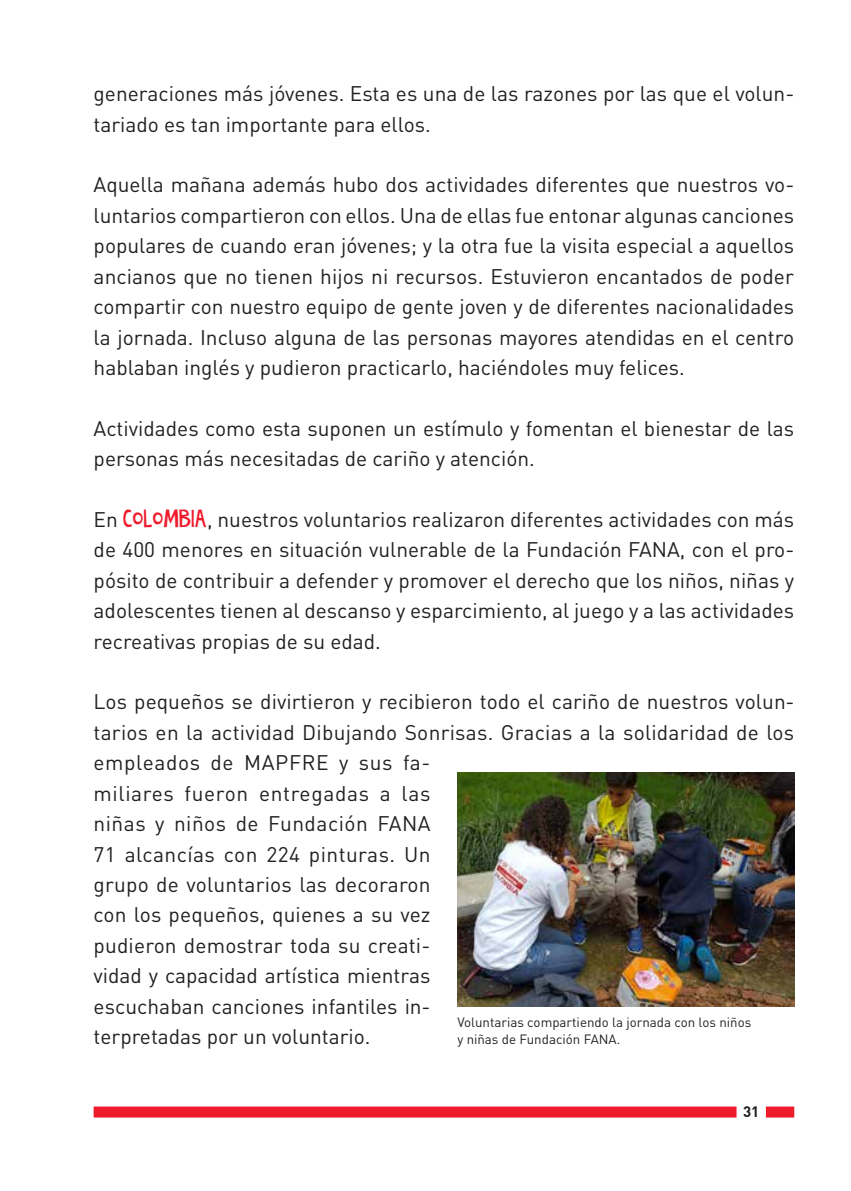
<style>
.page{position:relative;width:851px;height:1191px;background:#fff}
.page>*{position:absolute;margin:0;border:0;box-sizing:border-box;transform-origin:0 0}
.t1{font:20.8px/30.4px "DIN Pro";color:#231f20}
.t2{font:700 15px "DIN Pro";color:#231f20}
.t3{font:13.4px/17.2px "DIN Pro";color:#231f20}
.s1{font-family:"Elisa Three";font-size:24.8px;color:#ee1b2c}
</style>
<div class="page">
<div style="left:94px;top:1106px;width:700px;height:11px;background:#ee1b2c"></div>
<div style="left:736px;top:1106px;width:29px;height:14px;background:#fff"></div>
<img style="left:457px;top:772px;width:337px;height:234px">
<p class="t1" style="left:94px;top:76px;width:702px">generaciones más jóvenes. Esta es una de las razones por las que el volun&shy;tariado es tan importante para ellos.</p>
<p class="t1" style="left:94px;top:168px;width:702px;text-align:justify">Aquella mañana además hubo dos actividades diferentes que nuestros vo&shy;luntarios compartieron con ellos. Una de ellas fue entonar algunas canciones populares de cuando eran jóvenes; y la otra fue la visita especial a aquellos ancianos que no tienen hijos ni recursos. Estuvieron encantados de poder compartir con nuestro equipo de gente joven y de diferentes nacionalidades la jornada. Incluso alguna de las personas mayores atendidas en el centro hablaban inglés y pudieron practicarlo, haciéndoles muy felices.</p>
<p class="t1" style="left:94px;top:411px;width:702px">Actividades como esta suponen un estímulo y fomentan el bienestar de las personas más necesitadas de cariño y atención.</p>
<p class="t1" style="left:94px;top:502px;width:702px;text-align:justify">En <span class="s1">COLOMBIA</span>, nuestros voluntarios realizaron diferentes actividades con más de 400 menores en situación vulnerable de la Fundación FANA, con el pro&shy;pósito de contribuir a defender y promover el derecho que los niños, niñas y adolescentes tienen al descanso y esparcimiento, al juego y a las actividades recreativas propias de su edad.</p>
<p class="t1" style="left:94px;top:684px;width:702px">Los pequeños se divirtieron y recibieron todo el cariño de nuestros volun&shy;tarios en la actividad Dibujando Sonrisas. Gracias a la solidaridad de los empleados de MAPFRE y sus fa-<br>miliares fueron entregadas a las<br>niñas y niños de Fundación FANA<br>71 alcancías con 224 pinturas. Un<br>grupo de voluntarios las decoraron<br>con los pequeños, quienes a su vez<br>pudieron demostrar toda su creati-<br>vidad y capacidad artística mientras<br>escuchaban canciones infantiles in-<br>terpretadas por un voluntario.</p>
<p class="t3" style="left:457px;top:1012px;width:295px">Voluntarias compartiendo la jornada con los niños y niñas de Fundación FANA.</p>
<p class="t2" style="left:743px;top:1099px;width:18px">31</p>
</div>
